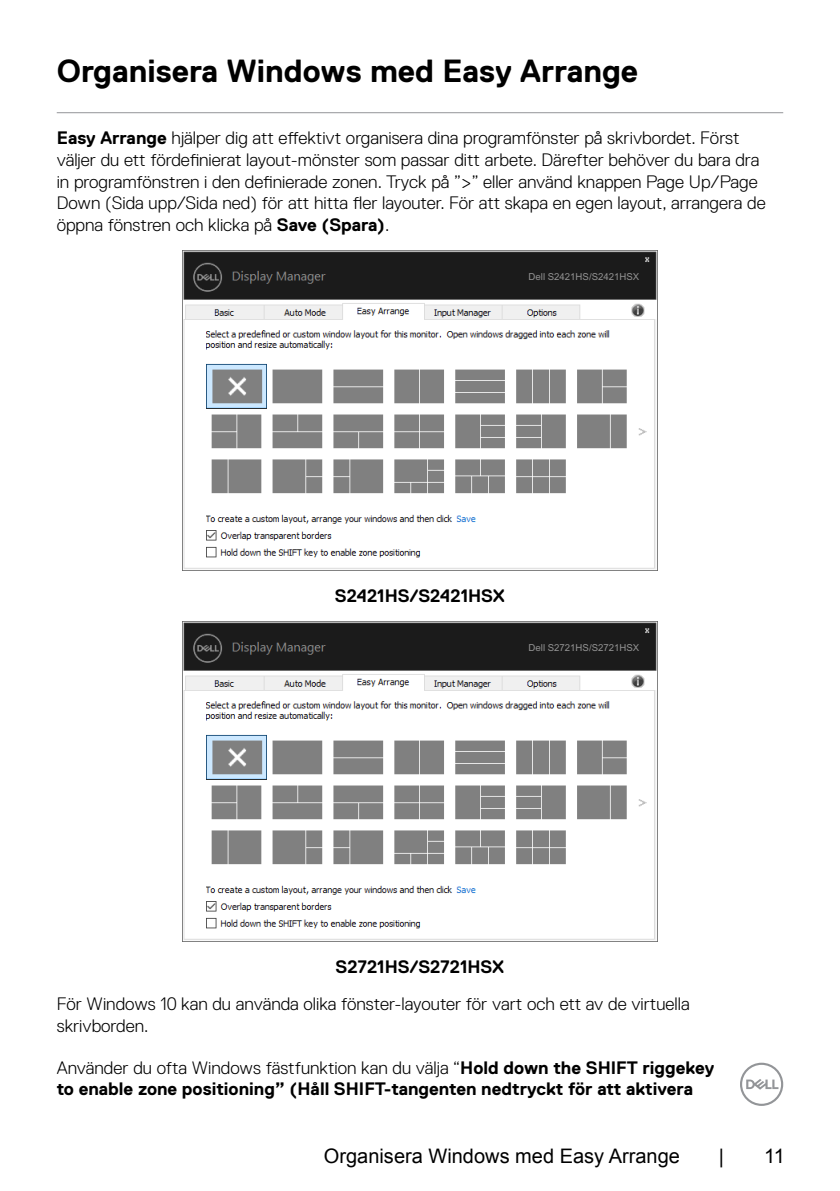
<style>
.page{position:relative;width:840px;height:1191px;background:#fff}
.page>*{position:absolute;margin:0;border:0;box-sizing:border-box;transform-origin:0 0}
.t1{font:700 32px "Dell Replica";color:#000}
.t2{font:20px "Arial";color:#000}
.t3{font:300 18px/21.6px "Dell Replica";color:#000}
.t4{font:700 18px/21.6px "Dell Replica";color:#000}
.t5{font:9.6px "Arial";color:#939393}
.s1{font-weight:700}
.s2{font-weight:300}
</style>
<div class="page">
<svg style="left:740px;top:1062px;width:42px;height:44px"></svg>
<hr style="left:57px;top:112px;width:725px;height:1px;background:#939598">
<img style="left:182px;top:250px;width:475px;height:320px">
<div style="left:539px;top:270px;width:103px;height:11px;background:#1b1b1b"></div>
<img style="left:182px;top:621px;width:475px;height:320px">
<div style="left:539px;top:641px;width:103px;height:12px;background:#1b1b1b"></div>
<h1 class="t1" style="left:57px;top:53px;width:582px">Organisera Windows med Easy Arrange</h1>
<p class="t3" style="left:57px;top:127px;width:710px"><span class="s1">Easy Arrange</span> hjälper dig att effektivt organisera dina programfönster på skrivbordet. Först väljer du ett fördefinierat layout-mönster som passar ditt arbete. Därefter behöver du bara dra in programfönstren i den definierade zonen. Tryck på ”&gt;” eller använd knappen Page Up/Page Down (Sida upp/Sida ned) för att hitta fler layouter. För att skapa en egen layout, arrangera de öppna fönstren och klicka på <span class="s1">Save (Spara)</span>.</p>
<p class="t5" style="left:528px;top:271px;width:112px">Dell S2421HS/S2421HSX</p>
<p class="t4" style="left:335px;top:585px;width:171px">S2421HS/S2421HSX</p>
<p class="t5" style="left:528px;top:642px;width:112px">Dell S2721HS/S2721HSX</p>
<p class="t4" style="left:335px;top:956px;width:170px">S2721HS/S2721HSX</p>
<p class="t3" style="left:57px;top:993px;width:634px">För Windows 10 kan du använda olika fönster-layouter för vart och ett av de virtuella skrivborden.</p>
<p class="t4" style="left:57px;top:1056px;width:658px"><span class="s2">Använder du ofta Windows fästfunktion kan du välja “</span>Hold down the SHIFT riggekey to enable zone positioning” (Håll SHIFT-tangenten nedtryckt för att aktivera</p>
<p class="t2" style="left:324px;top:1142px;width:357px">Organisera Windows med Easy Arrange</p>
<p class="t2" style="left:718px;top:1142px;width:7px">|</p>
<p class="t2" style="left:763px;top:1142px;width:22px">11</p>
</div>
